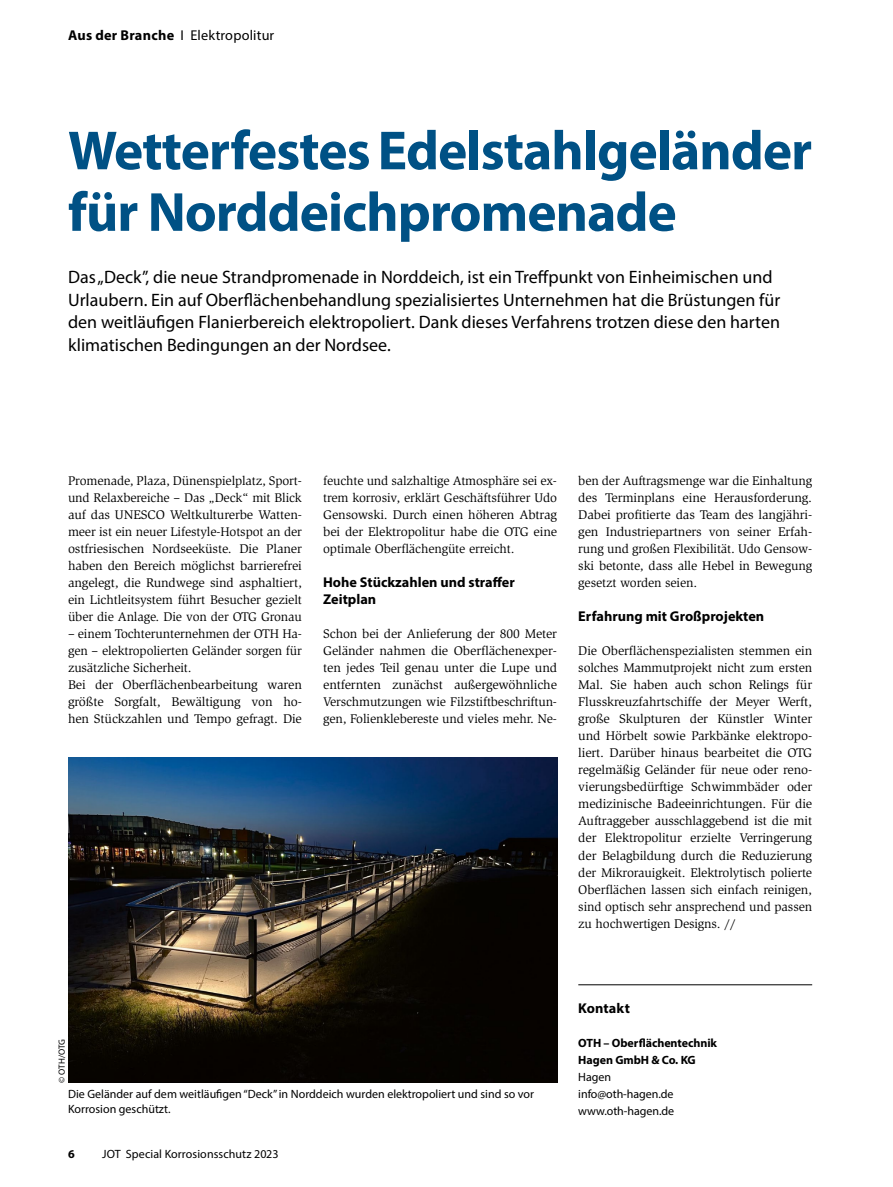
<style>
.page{position:relative;width:893px;height:1187px;background:#fff}
.page>*{position:absolute;margin:0;border:0;box-sizing:border-box;transform-origin:0 0}
.Title_1_kleiner{font:700 55.5px/61.5px "Myriad Pro";letter-spacing:-.02em;color:#005185}
.Trailer_1{font:18px/22.5px "Myriad Pro";color:#000}
.SectionHeading_1_x{font:700 14.25px/17.1px "Myriad Pro";color:#000}
.t1{font:14.25px "Myriad Pro";letter-spacing:.01em;color:#000}
.NoXML_Author_Heading{font:700 14.25px "Myriad Pro";letter-spacing:.005em;color:#000}
.Para_x{font:12.9px/17px "Slimbach Std";letter-spacing:-.01em;color:#000;text-align:justify}
.Image_Caption_x{font:12px/15px "Myriad Pro";color:#000}
.Author_Beschreibung{font:700 12px/17px "Myriad Pro";letter-spacing:-.005em;color:#000}
.Author_Beschreibung-2{font:12px "Myriad Pro";letter-spacing:-.005em;color:#000}
.NoXML_Fußzeile{font:12px "Myriad Pro";letter-spacing:.005em;color:#000}
.Image_Source_x{font:9px "Myriad Pro";letter-spacing:-.025em;color:#000}
.s1{font-weight:700}
</style>
<div class="page">
<hr style="left:578px;top:984px;width:234px;height:1px;background:#000">
<img style="left:68px;top:757px;width:489px;height:325px">
<p class="t1" style="left:68px;top:27px;width:208px"><span class="s1">Aus der Branche</span> I Elektropolitur</p>
<p class="Title_1_kleiner" style="left:68px;top:118px;width:746px">Wetterfestes Edelstahlgeländer für Norddeichpromenade</p>
<p class="Trailer_1" style="left:68px;top:265px;width:714px">Das „Deck”, die neue Strandpromenade in Norddeich, ist ein Treffpunkt von Einheimischen und Urlaubern. Ein auf Oberflächenbehandlung spezialisiertes Unternehmen hat die Brüstungen für den weitläufigen Flanierbereich elektropoliert. Dank dieses Verfahrens trotzen diese den harten klimatischen Bedingungen an der Nordsee.</p>
<p class="Para_x" style="left:68px;top:472px;width:235px">Promenade, Plaza, Dünenspielplatz, Sport&shy;und Relaxbereiche – Das „Deck“ mit Blick auf das UNESCO Weltkulturerbe Watten&shy;meer ist ein neuer Lifestyle-Hotspot an der ostfriesischen Nordseeküste. Die Planer haben den Bereich möglichst barrierefrei angelegt, die Rundwege sind asphaltiert, ein Lichtleitsystem führt Besucher gezielt über die Anlage. Die von der OTG Gronau</p>
<p class="Para_x" style="left:68px;top:625px;width:235px">– einem Tochterunternehmen der OTH Ha&shy;gen – elektropolierten Geländer sorgen für zusätzliche Sicherheit.</p>
<p class="Para_x" style="left:68px;top:676px;width:235px">Bei der Oberflächenbearbeitung waren größte Sorgfalt, Bewältigung von ho&shy;hen Stückzahlen und Tempo gefragt. Die</p>
<p class="Para_x" style="left:323px;top:472px;width:235px">feuchte und salzhaltige Atmosphäre sei ex&shy;trem korrosiv, erklärt Geschäftsführer Udo Gensowski. Durch einen höheren Abtrag bei der Elektropolitur habe die OTG eine optimale Oberflächengüte erreicht.</p>
<p class="SectionHeading_1_x" style="left:323px;top:573px;width:193px">Hohe Stückzahlen und straffer<br>Zeitplan</p>
<p class="Para_x" style="left:323px;top:625px;width:235px">Schon bei der Anlieferung der 800 Meter Geländer nahmen die Oberflächenexper&shy;ten jedes Teil genau unter die Lupe und entfernten zunächst außergewöhnliche Verschmutzungen wie Filzstiftbeschriftun&shy;gen, Folienklebereste und vieles mehr. Ne-</p>
<p class="Para_x" style="left:578px;top:472px;width:235px">ben der Auftragsmenge war die Einhaltung des Terminplans eine Herausforderung.<br>Dabei profitierte das Team des langjähri&shy;gen Industriepartners von seiner Erfah&shy;rung und großen Flexibilität. Udo Gensow&shy;ski betonte, dass alle Hebel in Bewegung gesetzt worden seien.</p>
<p class="SectionHeading_1_x" style="left:578px;top:607px;width:187px">Erfahrung mit Großprojekten</p>
<p class="Para_x" style="left:578px;top:642px;width:235px">Die Oberflächenspezialisten stemmen ein solches Mammutprojekt nicht zum ersten Mal. Sie haben auch schon Relings für Flusskreuzfahrtschiffe der Meyer Werft, große Skulpturen der Künstler Winter und Hörbelt sowie Parkbänke elektropo&shy;liert. Darüber hinaus bearbeitet die OTG regelmäßig Geländer für neue oder reno&shy;vierungsbedürftige Schwimmbäder oder medizinische Badeeinrichtungen. Für die Auftraggeber ausschlaggebend ist die mit der Elektropolitur erzielte Verringerung der Belagbildung durch die Reduzierung der Mikrorauigkeit. Elektrolytisch polierte Oberflächen lassen sich einfach reinigen, sind optisch sehr ansprechend und passen zu hochwertigen Designs. //</p>
<p class="Image_Source_x" style="left:56px;top:1082px;width:45px;rotate:-90deg">© OTH/OTG</p>
<p class="Image_Caption_x" style="left:68px;top:1086px;width:468px">Die Geländer auf dem weitläufigen “Deck” in Norddeich wurden elektropoliert und sind so vor<br>Korrosion geschützt.</p>
<p class="Author_Beschreibung" style="left:68px;top:1144px;width:8px">6</p>
<p class="NoXML_Fußzeile" style="left:102px;top:1146px;width:178px">JOT Special Korrosionsschutz 2023</p>
<p class="NoXML_Author_Heading" style="left:578px;top:998px;width:53px">Kontakt</p>
<p class="Author_Beschreibung" style="left:578px;top:1033px;width:140px">OTH – Oberflächentechnik<br>Hagen GmbH &amp; Co. KG</p>
<p class="Author_Beschreibung-2" style="left:578px;top:1069px;width:34px">Hagen</p>
<p class="Author_Beschreibung-2" style="left:578px;top:1086px;width:97px">info@oth-hagen.de</p>
<p class="Author_Beschreibung-2" style="left:578px;top:1103px;width:97px">www.oth-hagen.de</p>
</div>
